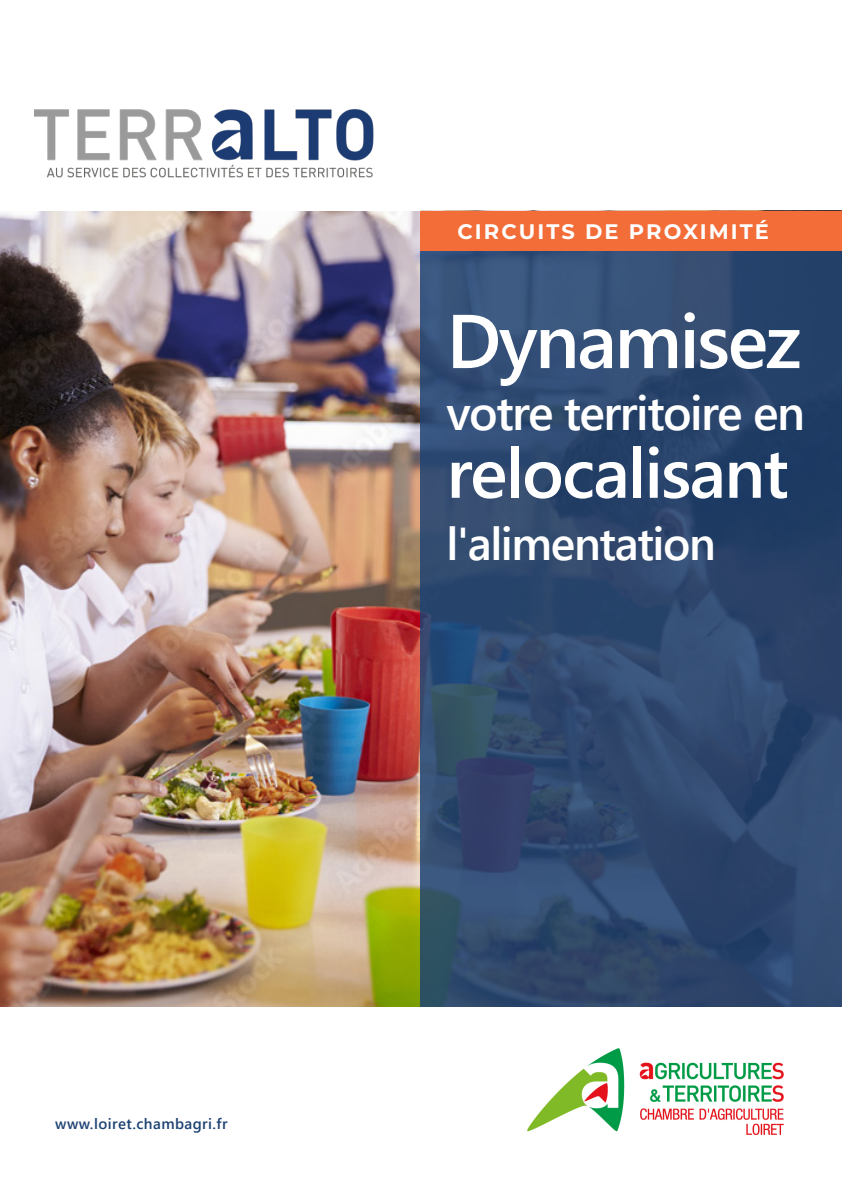
<style>
.page{position:relative;width:842px;height:1191px;background:#fff}
.page>*{position:absolute;margin:0;border:0;box-sizing:border-box;transform-origin:0 0}
.t1{font:600 76px "Segoe UI";letter-spacing:-.03em;color:#fff}
.t2{font:600 70px "Segoe UI";letter-spacing:-.025em;color:#fff}
.t3{font:600 48px "Segoe UI";letter-spacing:-.03em;color:#fff}
.t4{font:600 46px "Segoe UI";letter-spacing:-.03em;color:#fff}
.t5{font:700 21px "Montserrat";letter-spacing:.1em;color:#fff}
.t6{font:600 15px "Segoe UI";letter-spacing:.03em;color:#1d4273}
</style>
<div class="page">
<img style="left:0;top:211px;width:420px;height:795px">
<svg style="left:420px;top:251px;width:422px;height:755px;background:#2e486e"></svg>
<div style="left:420px;top:211px;width:422px;height:40px;background:#f26d38"></div>
<img style="left:35px;top:109px;width:339px;height:69px">
<img style="left:527px;top:1048px;width:257px;height:86px">
<p class="t5" style="left:457px;top:217px;width:313px">CIRCUITS DE PROXIMITÉ</p>
<p class="t1" style="left:447px;top:269px;width:356px">Dynamisez</p>
<p class="t3" style="left:447px;top:368px;width:360px">votre territoire en</p>
<p class="t2" style="left:447px;top:407px;width:344px">relocalisant</p>
<p class="t4" style="left:447px;top:500px;width:271px">l'alimentation</p>
<p class="t6" style="left:55px;top:1109px;width:174px">www.loiret.chambagri.fr</p>
</div>
